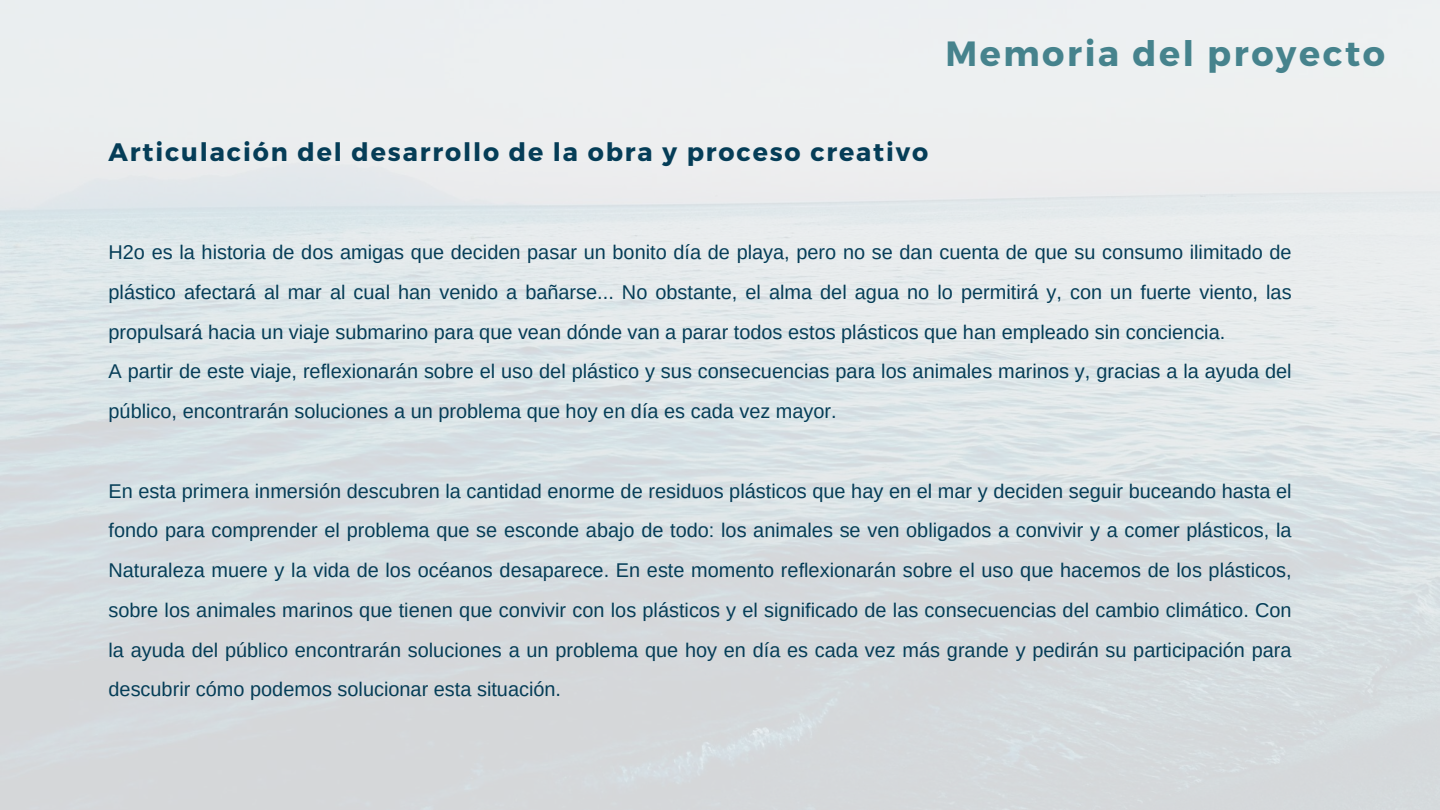
<style>
.page{position:relative;width:1440px;height:810px;background:#fff}
.page>*{position:absolute;margin:0;border:0;box-sizing:border-box;transform-origin:0 0}
.t1{font:700 35px "Montserrat";letter-spacing:.075em;color:#46838d}
.t2{font:700 25.3px "Montserrat";letter-spacing:.075em;color:#053d57}
.t3{font:19.9px/39.8px "Arimo";color:#053d57}
</style>
<div class="page">
<h1 class="t1" style="left:945px;top:31px;width:441px">Memoria del proyecto</h1>
<p class="t2" style="left:109px;top:135px;width:821px">Articulación del desarrollo de la obra y proceso creativo</p>
<p class="t3" style="left:109px;top:232px;width:1185px">H2o es la historia de dos amigas que deciden pasar un bonito día de playa, pero no se dan cuenta de que su consumo ilimitado de plástico afectará al mar al cual han venido a bañarse... No obstante, el alma del agua no lo permitirá y, con un fuerte viento, las propulsará hacia un viaje submarino para que vean dónde van a parar todos estos plásticos que han empleado sin conciencia.<br>A partir de este viaje, reflexionarán sobre el uso del plástico y sus consecuencias para los animales marinos y, gracias a la ayuda del público, encontrarán soluciones a un problema que hoy en día es cada vez mayor.</p>
<p class="t3" style="left:109px;top:471px;width:1185px;text-align:justify">En esta primera inmersión descubren la cantidad enorme de residuos plásticos que hay en el mar y deciden seguir buceando hasta el fondo para comprender el problema que se esconde abajo de todo: los animales se ven obligados a convivir y a comer plásticos, la Naturaleza muere y la vida de los océanos desaparece. En este momento reflexionarán sobre el uso que hacemos de los plásticos, sobre los animales marinos que tienen que convivir con los plásticos y el significado de las consecuencias del cambio climático. Con la ayuda del público encontrarán soluciones a un problema que hoy en día es cada vez más grande y pedirán su participación para descubrir cómo podemos solucionar esta situación.</p>
</div>
